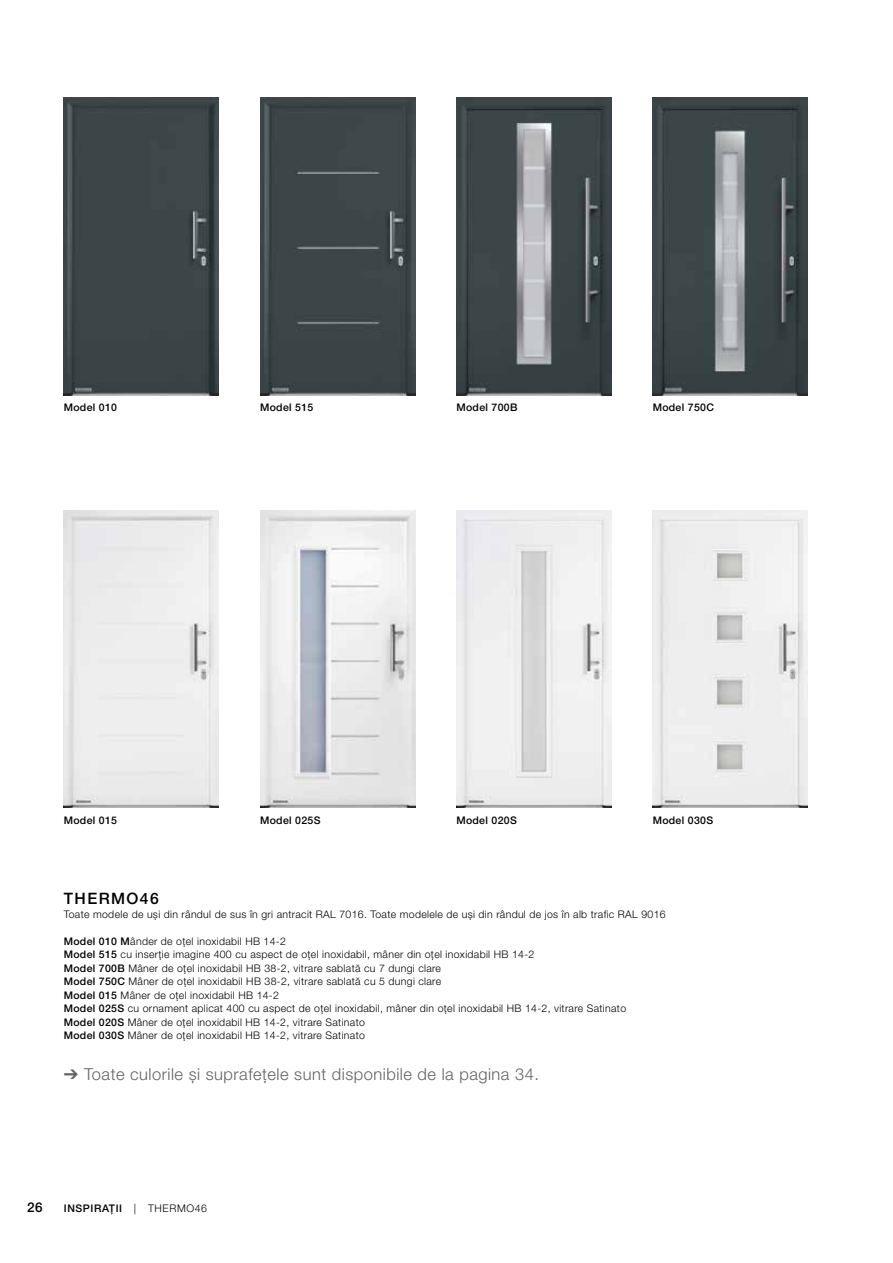
<style>
.page{position:relative;width:893px;height:1263px;background:#fff}
.page>*{position:absolute;margin:0;border:0;box-sizing:border-box;transform-origin:0 0}
.t1{font:300 16.5px "Hoermann Helvetica Neue";letter-spacing:.03em;color:#646363}
.t2{font:500 15.75px "Hoermann Helvetica Neue";letter-spacing:.09em;color:#000}
.t3{font:500 13.5px "Hoermann Helvetica Neue";color:#000}
.t4{font:300 10.5px/13.5px "Hoermann Helvetica Neue";letter-spacing:.03em;color:#000}
.t5{font:500 10.5px "Hoermann Helvetica Neue";letter-spacing:.03em;color:#000}
.t6{font:500 10.5px "Hoermann Helvetica Neue";letter-spacing:.06em;color:#000}
.s1{font-weight:500}
.s2{font-weight:300}
</style>
<div class="page">
<img style="left:653px;top:98px;width:155px;height:297px">
<img style="left:653px;top:510px;width:155px;height:298px">
<img style="left:456px;top:98px;width:156px;height:297px">
<img style="left:456px;top:510px;width:156px;height:298px">
<img style="left:64px;top:98px;width:155px;height:297px">
<img style="left:64px;top:510px;width:155px;height:298px">
<img style="left:260px;top:98px;width:155px;height:297px">
<img style="left:260px;top:510px;width:155px;height:298px">
<p class="t5" style="left:64px;top:400px;width:55px">Model 010</p>
<p class="t5" style="left:260px;top:400px;width:55px">Model 515</p>
<p class="t5" style="left:456px;top:400px;width:63px">Model 700B</p>
<p class="t5" style="left:653px;top:400px;width:63px">Model 750C</p>
<p class="t5" style="left:64px;top:813px;width:55px">Model 015</p>
<p class="t5" style="left:260px;top:813px;width:62px">Model 025S</p>
<p class="t5" style="left:456px;top:813px;width:62px">Model 020S</p>
<p class="t5" style="left:653px;top:813px;width:62px">Model 030S</p>
<h2 class="t2" style="left:64px;top:888px;width:97px">THERMO46</h2>
<p class="t4" style="left:64px;top:906px;width:603px">Toate modele de uși din rândul de sus în gri antracit RAL 7016. Toate modelele de uși din rândul de jos în alb trafic RAL 9016</p>
<p class="t4" style="left:64px;top:933px;width:564px"><span class="s1">Model 010 M</span>ânder de oțel inoxidabil HB 14-2<br><span class="s1">Model 515</span> cu inserție imagine 400 cu aspect de oțel inoxidabil, mâner din oțel inoxidabil HB 14-2<br><span class="s1">Model 700B</span> Mâner de oțel inoxidabil HB 38-2, vitrare sablată cu 7 dungi clare<br><span class="s1">Model 750C</span> Mâner de oțel inoxidabil HB 38-2, vitrare sablată cu 5 dungi clare<br><span class="s1">Model 015</span> Mâner de oțel inoxidabil HB 14-2<br><span class="s1">Model 025S</span> cu ornament aplicat 400 cu aspect de oțel inoxidabil, mâner din oțel inoxidabil HB 14-2, vitrare Satinato <span class="s1">Model 020S</span> Mâner de oțel inoxidabil HB 14-2, vitrare Satinato<br><span class="s1">Model 030S</span> Mâner de oțel inoxidabil HB 14-2, vitrare Satinato</p>
<h1 class="t1" style="left:64px;top:1062px;width:477px">➔ Toate culorile și suprafețele sunt disponibile de la pagina 34.</h1>
<p class="t3" style="left:27px;top:1198px;width:17px">26</p>
<p class="t6" style="left:64px;top:1201px;width:145px">INSPIRAȚII <span class="s2">| THERMO46</span></p>
</div>
